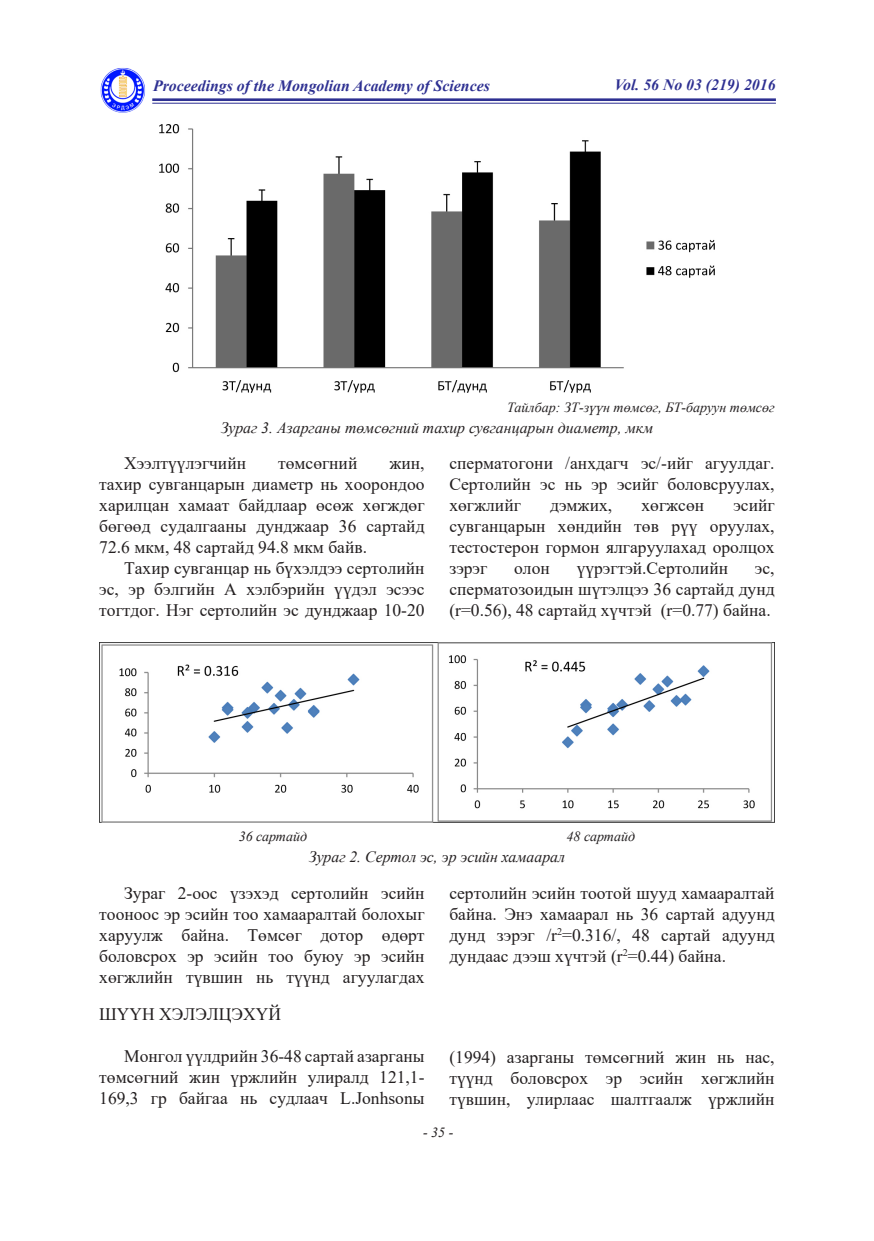
<style>
.page{position:relative;width:874px;height:1241px;background:#fff}
.page>*{position:absolute;margin:0;border:0;box-sizing:border-box;transform-origin:0 0}
.List_Paragraph{font:17.5px/21px "Times New Roman";color:#231f20;text-align:justify}
.List_Paragraph-2{font:italic 15.75px "Times New Roman";color:#231f20}
.t1{font:italic 700 15.75px "Times New Roman";color:#2e3092}
.List_Paragraph-3{font:italic 14px "Times New Roman";color:#231f20}
</style>
<div class="page">
<hr style="left:152px;top:98px;width:623px;height:3px;background:#2e3092">
<hr style="left:152px;top:103px;width:623px;height:1px;background:#2e3092">
<img style="left:100px;top:68px;width:45px;height:45px">
<img style="left:159px;top:124px;width:555px;height:269px">
<img style="left:99px;top:642px;width:675px;height:180px">
<p class="t1" style="left:153px;top:75px;width:338px">Proceedings of the Mongolian Academy of Sciences</p>
<p class="t1" style="left:614px;top:74px;width:162px">Vol. 56 No 03 (219) 2016</p>
<p class="List_Paragraph-3" style="left:507px;top:397px;width:269px">Тайлбар: ЗТ-зүүн төмсөг, БТ-баруун төмсөг</p>
<p class="List_Paragraph-2" style="left:221px;top:417px;width:433px">Зураг 3. Азарганы төмсөгний тахир сувганцарын диаметр, мкм</p>
<p class="List_Paragraph" style="left:124px;top:452px;width:123px">Хээлтүүлэгчийн</p>
<p class="List_Paragraph" style="left:278px;top:452px;width:81px">төмсөгний</p>
<p class="List_Paragraph" style="left:449px;top:452px;width:326px">сперматогони /анхдагч эс/-ийг агуулдаг.<br>Сертолийн эс нь эр эсийг боловсруулах, хөгжлийг</p>
<p class="List_Paragraph" style="left:99px;top:452px;width:326px;text-indent:290px">жин, тахир сувганцарын диаметр нь хоорондоо харилцан хамаат байдлаар өсөж хөгждөг бөгөөд судалгааны дунджаар 36 сартайд 72.6 мкм, 48 сартайд 94.8 мкм байв.</p>
<p class="List_Paragraph" style="left:99px;top:557px;width:326px;text-indent:25px">Тахир сувганцар нь бүхэлдээ сертолийн эс, эр бэлгийн А хэлбэрийн үүдэл эсээс тогтдог. Нэг сертолийн эс дунджаар 10-20</p>
<p class="List_Paragraph" style="left:449px;top:494px;width:326px;text-indent:284px">эсийг сувганцарын хөндийн төв рүү оруулах, тестостерон гормон ялгаруулахад оролцох зэрэг</p>
<p class="List_Paragraph" style="left:550px;top:494px;width:64px">дэмжих,</p>
<p class="List_Paragraph" style="left:641px;top:494px;width:64px">хөгжсөн</p>
<p class="List_Paragraph" style="left:514px;top:557px;width:37px">олон</p>
<p class="List_Paragraph" style="left:576px;top:557px;width:153px">үүрэгтэй.Сертолийн</p>
<p class="List_Paragraph" style="left:449px;top:557px;width:326px;text-indent:305px">эс, сперматозоидын шүтэлцээ 36 сартайд дунд (r=0.56), 48 сартайд хүчтэй (r=0.77) байна.</p>
<p class="List_Paragraph-3" style="left:239px;top:826px;width:70px">36 сартайд</p>
<p class="List_Paragraph-3" style="left:566px;top:826px;width:70px">48 сартайд</p>
<p class="List_Paragraph-2" style="left:309px;top:846px;width:257px">Зураг 2. Сертол эс, эр эсийн хамаарал</p>
<p class="List_Paragraph" style="left:99px;top:881px;width:326px;text-indent:25px">Зураг 2-оос үзэхэд сертолийн эсийн тооноос эр эсийн тоо хамааралтай болохыг харуулж байна. Төмсөг дотор өдөрт боловсрох эр эсийн тоо буюу эр эсийн хөгжлийн түвшин нь түүнд агуулагдах</p>
<p class="List_Paragraph" style="left:449px;top:881px;width:326px">сертолийн эсийн тоотой шууд хамааралтай байна. Энэ хамаарал нь 36 сартай адуунд дунд зэрэг /r<sup>2</sup>=0.316/, 48 сартай адуунд дундаас дээш хүчтэй (r<sup>2</sup>=0.44) байна.</p>
<p class="List_Paragraph" style="left:99px;top:1003px;width:183px">ШҮҮН ХЭЛЭЛЦЭХҮЙ</p>
<p class="List_Paragraph" style="left:99px;top:1045px;width:326px;text-indent:25px">Монгол үүлдрийн 36-48 сартай азарганы төмсөгний жин үржлийн улиралд 121,1- 169,3 гр байгаа нь судлаач L.Jonhsonы</p>
<p class="List_Paragraph" style="left:449px;top:1045px;width:326px">(1994) азарганы төмсөгний жин нь нас, түүнд боловсрох эр эсийн хөгжлийн түвшин, улирлаас шалтгаалж үржлийн</p>
<p class="List_Paragraph-3" style="left:423px;top:1122px;width:32px">- 35 -</p>
</div>
